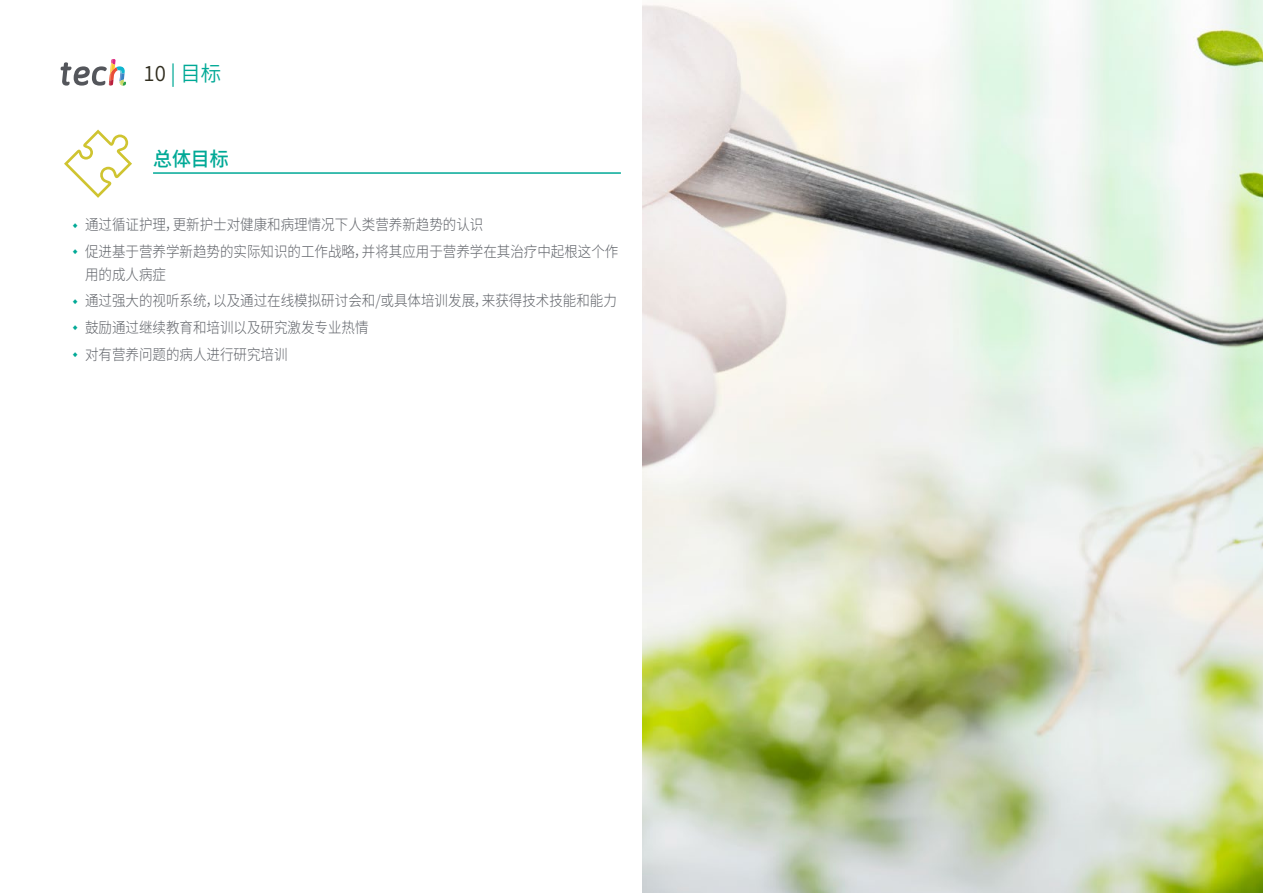
<style>
.page{position:relative;width:1263px;height:893px;background:#fff}
.page>*{position:absolute;margin:0;border:0;box-sizing:border-box;transform-origin:0 0}
.t1{font:21px "Source Han Sans CN";color:#00a996}
.t2{font:500 19.5px "Source Han Sans CN";color:#00a996}
.t3{font:300 15px/26.7px "Source Han Sans CN";color:#61646a;scale:.9 1}
.s1{color:#312e20}
</style>
<div class="page">
<hr style="left:153px;top:173px;width:468px;height:1px;background:#00a996">
<svg style="left:64px;top:130px;width:68px;height:68px"></svg>
<img style="left:643px;top:0;width:620px;height:893px">
<svg style="left:61px;top:59px;width:65px;height:27px"></svg>
<h1 class="t1" style="left:144px;top:61px;width:79px"><span class="s1">10</span> | 目标</h1>
<h2 class="t2" style="left:153px;top:147px;width:77px">总体目标</h2>
<p class="t3" style="left:85px;top:212px;width:594px">通过循证护理，更新护士对健康和病理情况下人类营养新趋势的认识<br>促进基于营养学新趋势的实际知识的工作战略，并将其应用于营养学在其治疗中起根这个作</p>
<p class="t3" style="left:85px;top:261px;width:592px">用的成人病症<br>通过强大的视听系统，以及通过在线模拟研讨会和/或具体培训发展，来获得技术技能和能力鼓励通过继续教育和培训以及研究激发专业热情<br>对有营养问题的病人进行研究培训</p>
</div>
